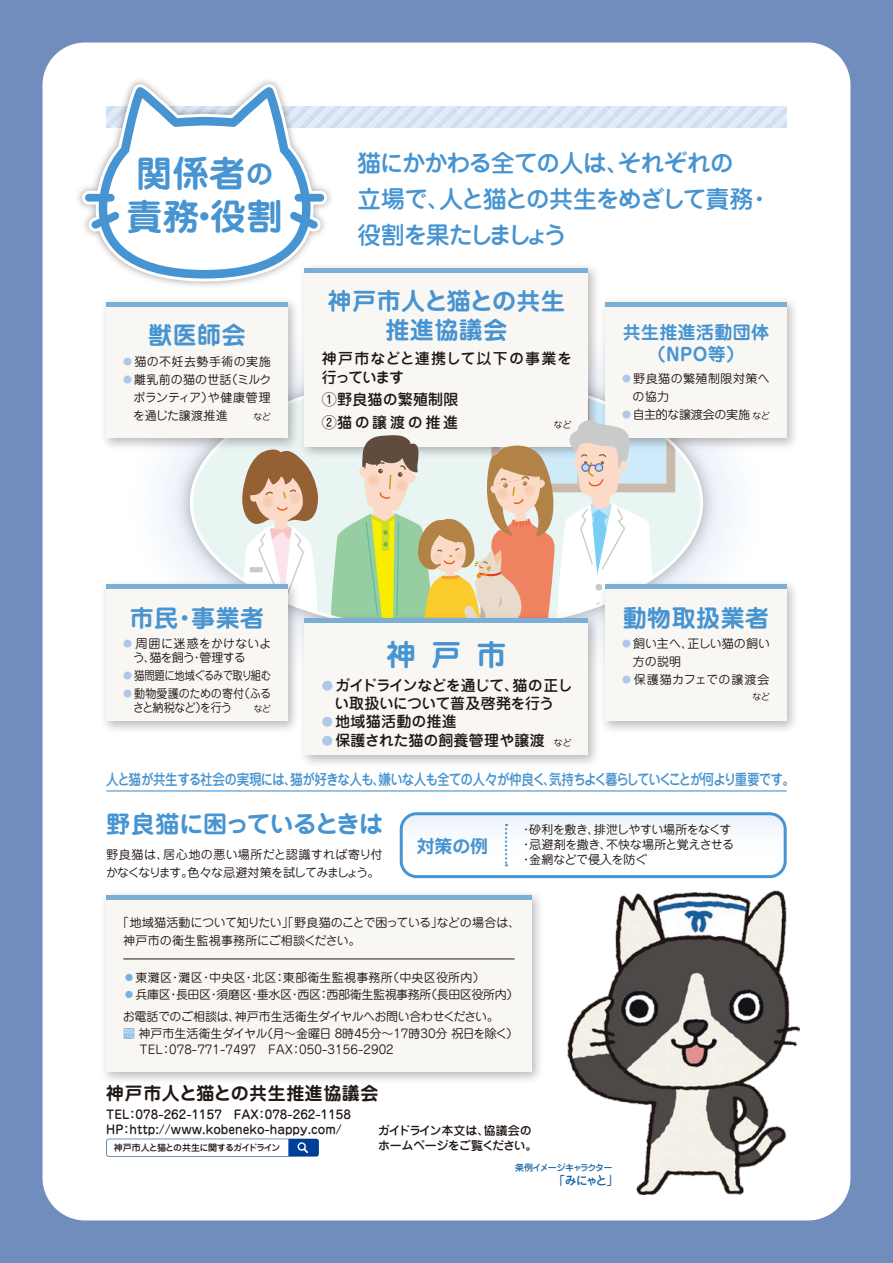
<style>
.page{position:relative;width:893px;height:1263px;background:#718dbd}
.page>*{position:absolute;margin:0;border:0;box-sizing:border-box;transform-origin:0 0}
.t1{font:700 36px/43.2px "Jun 501 Pro";letter-spacing:.02em;color:#4694d1}
.t2{font:700 30px "Jun 501 Pro";color:#4694d1}
.t3{font:500 24px/36px "Jun 34 Pro";letter-spacing:-.065em;color:#4694d1}
.t4{font:700 24px/28.8px "Jun 501 Pro";letter-spacing:.02em;color:#4694d1;text-align:center}
.t5{font:700 24px "Jun 501 Pro";letter-spacing:-.035em;color:#4694d1}
.t6{font:700 18px/21.6px "Jun 501 Pro";letter-spacing:.02em;color:#4694d1;text-align:center}
.t7{font:700 18px "Jun 501 Pro";letter-spacing:.03em;color:#221815}
.t8{font:500 15px "Jun 34 Pro";letter-spacing:-.08em;color:#4694d1;scale:.84 1}
.t9{font:500 15px/18.8px "Jun 34 Pro";letter-spacing:.02em;color:#221815}
.t10{font:500 15px/17.2px "Jun 34 Pro";letter-spacing:-.045em;color:#221815;text-align:center}
.t11{font:500 15px "Jun 34 Pro";color:#221815}
.t12{font:12px/18px "Jun 201 Pro";letter-spacing:-.01em;color:#221815}
.t13{font:12px/22.5px "Jun 201 Pro";letter-spacing:-.03em;color:#221815}
.t14{font:500 12px/14.4px "Jun 34 Pro";color:#221815}
.t15{font:12px/15px "Jun 201 Pro";letter-spacing:-.035em;color:#221815}
.t16{font:12px "Jun 201 Pro";letter-spacing:.02em;color:#221815}
.t17{font:500 12px/15px "Jun 34 Pro";letter-spacing:-.045em;color:#221815}
.t18{font:12px/18px "Jun 201 Pro";letter-spacing:.04em;color:#221815}
.t19{font:12px/13.8px "Jun 201 Pro";letter-spacing:-.01em;color:#221815;scale:.92 1}
.t20{font:12px "Jun 201 Pro";letter-spacing:-.045em;color:#221815;scale:.86 1}
.t21{font:12px "Jun 201 Pro";letter-spacing:.06em;color:#221815}
.t22{font:500 12px "Jun 34 Pro";color:#1866a5}
.t23{font:500 9px "Jun 34 Pro";letter-spacing:-.09em;color:#221815}
.t24{font:500 9px "Jun 34 Pro";letter-spacing:-.12em;color:#1866a5}
.t25{font:9px "Jun 201 Pro";letter-spacing:-.075em;color:#221815}
.s1{font-size:27px}
.s2{font-size:9px;color:#afc8e9}
.s3{font-size:9px}
.s4{font-size:11.25px;color:#afc8e9}
.s5{font-family:"Jun 201 Pro";font-weight:400;font-size:9px}
.s6{color:rgb(70 148 209/.7)}
</style>
<div class="page">
<div style="left:43px;top:43px;width:807px;height:1177px;background:#fff;border-radius:43px"></div>
<svg style="left:191px;top:454px;width:511px;height:155px;background:#e8f1f1"></svg>
<svg style="left:240px;top:454px;width:81px;height:155px"></svg>
<div style="left:289px;top:492px;width:13px;height:12px;background:#f9cfb5;border-radius:50%"></div>
<div style="left:262px;top:495px;width:12px;height:13px;background:#f9cfb5;border-radius:50%"></div>
<div style="left:605px;top:302px;width:182px;height:136px;background:#f9f7f4"></div>
<img style="left:295px;top:264px;width:310px;height:199px">
<div style="left:305px;top:268px;width:283px;height:178px;background:#f9f7f4"></div>
<img style="left:104px;top:293px;width:200px;height:161px">
<div style="left:106px;top:302px;width:182px;height:136px;background:#f9f7f4"></div>
<svg style="left:338px;top:106px;width:449px;height:22px;background:#dbe5f5"></svg>
<hr style="left:106px;top:302px;width:182px;height:4px;background:#7aaed4">
<hr style="left:305px;top:268px;width:283px;height:4px;background:#7aaed4">
<hr style="left:605px;top:302px;width:182px;height:4px;background:#7aaed4">
<div style="left:605px;top:585px;width:182px;height:136px;background:#f9f7f4"></div>
<div style="left:305px;top:619px;width:283px;height:136px;background:#f9f7f4"></div>
<img style="left:104px;top:575px;width:200px;height:162px">
<div style="left:106px;top:585px;width:182px;height:136px;background:#f9f7f4"></div>
<hr style="left:106px;top:585px;width:182px;height:4px;background:#7aaed4">
<hr style="left:305px;top:619px;width:283px;height:4px;background:#7aaed4">
<hr style="left:605px;top:585px;width:182px;height:4px;background:#7aaed4">
<img style="left:104px;top:893px;width:436px;height:188px">
<div style="left:106px;top:895px;width:425px;height:176px;background:#f9f7f4"></div>
<hr style="left:106px;top:895px;width:425px;height:4px;background:#7aaed4">
<img style="left:78px;top:106px;width:260px;height:186px">
<svg style="left:79px;top:80px;width:251px;height:205px"></svg>
<svg style="left:85px;top:87px;width:239px;height:192px"></svg>
<svg style="left:400px;top:812px;width:387px;height:66px"></svg>
<hr style="left:123px;top:959px;width:391px;height:1px;background:#221815">
<img style="left:568px;top:891px;width:231px;height:304px">
<svg style="left:329px;top:375px;width:346px;height:255px"></svg>
<svg style="left:523px;top:484px;width:13px;height:12px"></svg>
<div style="left:496px;top:487px;width:12px;height:13px;background:#f9d0b6;border-radius:50%"></div>
<hr style="left:106px;top:790px;width:681px;height:1px;background:#4694d1">
<svg style="left:106px;top:1139px;width:213px;height:18px"></svg>
<h1 class="t1" style="left:126px;top:148px;width:158px">関係者<span class="s1">の</span>責務・役割</h1>
<h3 class="t3" style="left:357px;top:143px;width:416px">猫にかかわる全ての人は、それぞれの<br>立場で、人と猫との共生をめざして責務・役割を果たしましょう</h3>
<h3 class="t4" style="left:148px;top:318px;width:99px">獣医師会</h3>
<p class="t18" style="left:123px;top:351px;width:149px"><span class="s2">●</span> 猫の不妊去勢手術の実施</p>
<p class="t12" style="left:133px;top:369px;width:140px;text-align:justify;text-indent:-10px"><span class="s2">●</span> 離乳前の猫の世話（ミルクボランティア）や健康管理を通じた譲渡推進</p>
<p class="t25" style="left:254px;top:409px;width:19px">など</p>
<h3 class="t4" style="left:328px;top:284px;width:239px">神戸市人と猫との共生推進協議会</h3>
<p class="t9" style="left:322px;top:347px;width:252px">神戸市などと連携して以下の事業を行っています</p>
<p class="t9" style="left:322px;top:387px;width:138px;line-height:22.5px">①野良猫の繁殖制限<br>②猫の譲渡の推進</p>
<p class="t25" style="left:554px;top:417px;width:19px">など</p>
<h3 class="t6" style="left:623px;top:320px;width:148px">共生推進活動団体（NPO等）</h3>
<p class="t18" style="left:633px;top:368px;width:139px;text-indent:-10px"><span class="s2">●</span> 野良猫の繁殖制限対策への協力</p>
<p class="t12" style="left:622px;top:404px;width:149px"><span class="s2">●</span> 自主的な譲渡会の実施 <span class="s3">など</span></p>
<h3 class="t4" style="left:130px;top:601px;width:136px">市民・事業者</h3>
<p class="t12" style="left:133px;top:636px;width:140px;line-height:13.8px;text-indent:-10px"><span class="s2">●</span> 周囲に迷惑をかけないよう、猫を飼う・管理する</p>
<p class="t20" style="left:123px;top:666px;width:173px"><span class="s2">●</span> 猫問題に地域ぐるみで取り組む</p>
<p class="t19" style="left:133px;top:685px;width:152px;text-indent:-10px"><span class="s2">●</span> 動物愛護のための寄付（ふるさと納税など）を行う</p>
<p class="t25" style="left:254px;top:701px;width:19px">など</p>
<h2 class="t2" style="left:386px;top:631px;width:121px">神戸市</h2>
<p class="t10" style="left:322px;top:676px;width:252px"><span class="s4">●</span> ガイドラインなどを通じて、猫の正しい取扱いについて普及啓発を行う</p>
<p class="t9" style="left:322px;top:711px;width:137px"><span class="s4">●</span> 地域猫活動の推進</p>
<p class="t11" style="left:322px;top:729px;width:251px"><span class="s4">●</span> 保護された猫の飼養管理や譲渡 <span class="s5">など</span></p>
<h3 class="t4" style="left:623px;top:601px;width:148px">動物取扱業者</h3>
<p class="t12" style="left:633px;top:634px;width:139px;text-indent:-10px"><span class="s2">●</span> 飼い主へ、正しい猫の飼い方の説明</p>
<p class="t21" style="left:622px;top:670px;width:149px"><span class="s2">●</span> 保護猫カフェでの譲渡会</p>
<p class="t25" style="left:752px;top:689px;width:19px">など</p>
<p class="t8" style="left:106px;top:767px;width:822px">人と猫が共生する社会の実現には、猫が好きな人も、嫌いな人も全ての人々が仲良く、気持ちよく暮らしていくことが何より重要です。</p>
<h3 class="t5" style="left:106px;top:805px;width:278px">野良猫に困っているときは</h3>
<p class="t12" style="left:106px;top:844px;width:278px">野良猫は、居心地の悪い場所だと認識すれば寄り付かなくなります。色々な忌避対策を試してみましょう。</p>
<p class="t12" style="left:123px;top:912px;width:399px;text-indent:-6px">「地域猫活動について知りたい」「野良猫のことで困っている」などの場合は、神戸市の衛生監視事務所にご相談ください。</p>
<h3 class="t6" style="left:417px;top:833px;width:73px">対策の例</h3>
<p class="t16" style="left:123px;top:968px;width:363px"><span class="s6">●</span>東灘区・灘区・中央区・北区：東部衛生監視事務所（中央区役所内）</p>
<p class="t13" style="left:123px;top:982px;width:397px"><span class="s6">●</span>兵庫区・長田区・須磨区・垂水区・西区：西部衛生監視事務所（長田区役所内）お電話でのご相談は、神戸市生活衛生ダイヤルへお問い合わせください。</p>
<p class="t12" style="left:140px;top:1024px;width:380px;line-height:16.5px;text-indent:-16px"><span class="s6">問</span>神戸市生活衛生ダイヤル（月～金曜日 8時45分～17時30分 祝日を除く）<br>TEL：078-771-7497　FAX：050-3156-2902</p>
<p class="t15" style="left:520px;top:821px;width:215px">・砂利を敷き、排泄しやすい場所をなくす・忌避剤を撒き、不快な場所と覚えさせる・金網などで侵入を防ぐ</p>
<h3 class="t7" style="left:106px;top:1079px;width:274px">神戸市人と猫との共生推進協議会</h3>
<p class="t14" style="left:106px;top:1106px;width:246px">TEL：078-262-1157　FAX：078-262-1158<br>HP：http://www.kobeneko-happy.com/</p>
<p class="t17" style="left:378px;top:1122px;width:161px">ガイドライン本文は、協議会のホームページをご覧ください。</p>
<p class="t23" style="left:114px;top:1140px;width:168px">神戸市人と猫との共生に関するガイドライン</p>
<p class="t24" style="left:515px;top:1160px;width:99px">条例イメージキャラクター</p>
<p class="t22" style="left:553px;top:1171px;width:67px">「みにゃと」</p>
</div>
